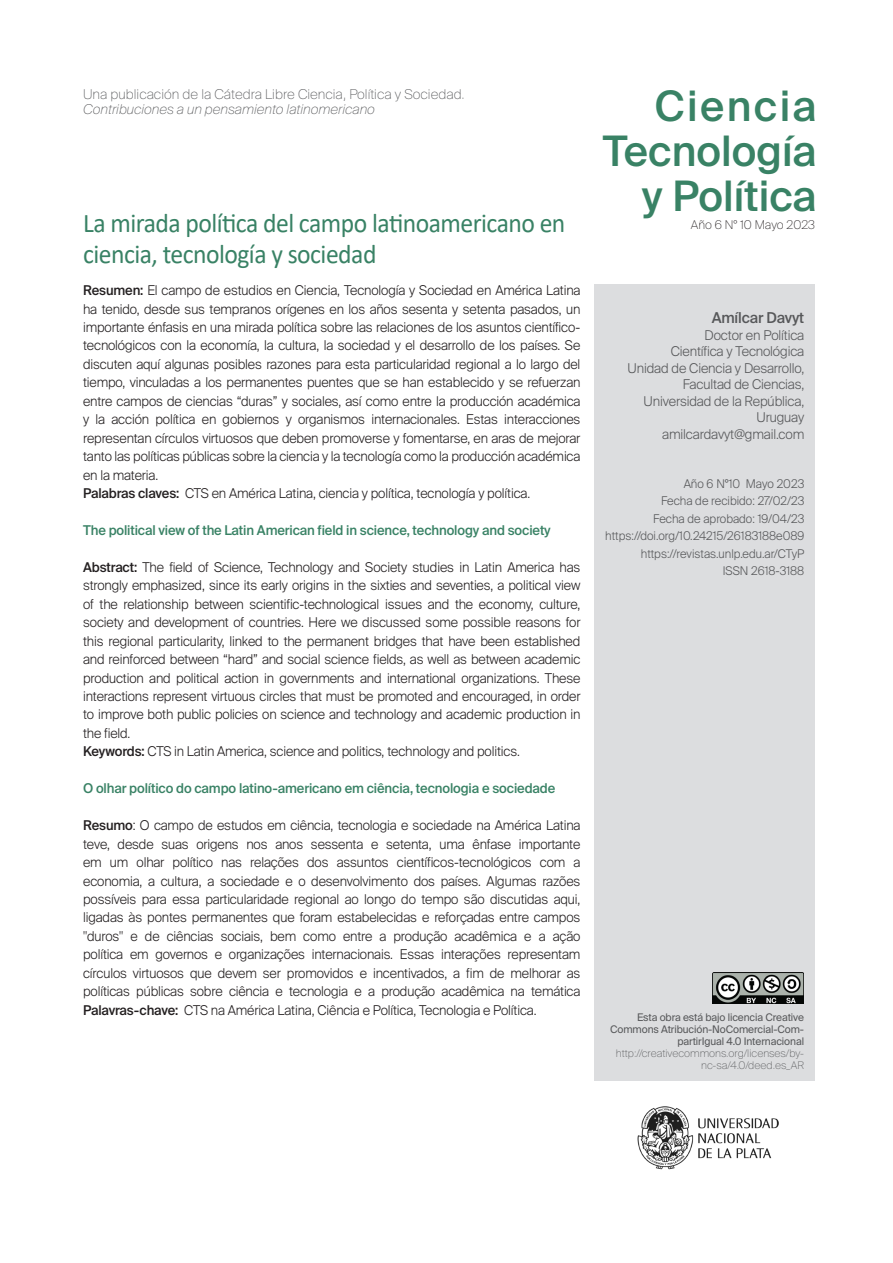
<style>
.page{position:relative;width:893px;height:1263px;background:#fff}
.page>*{position:absolute;margin:0;border:0;box-sizing:border-box;transform-origin:0 0}
.t1{font:500 42px/45px "Suisse Intl";color:#398265;text-align:right}
.t2{font:27px/31.5px "Calibri";letter-spacing:-.02em;color:#398265;scale:.95 1}
.t3{font:500 15px "Suisse Intl";letter-spacing:-.01em;color:#57585a}
.t4{font:300 13.5px/18.5px "Suisse Intl";letter-spacing:-.01em;color:#231f20}
.t5{font:300 13.5px/16.5px "Suisse Intl";letter-spacing:-.01em;color:#57585a;text-align:right}
.t6{font:500 13.5px "Suisse Intl";letter-spacing:-.01em;color:#398265}
.t7{font:100 13.5px "Suisse Intl";color:#57585a}
.t8{font:italic 100 13.5px "Suisse Intl";color:#57585a}
.t9{font:300 12px/17.5px "Suisse Intl";color:#57585a;text-align:right}
.t10{font:100 12px "Suisse Intl";color:#231f20}
.t11{font:10.5px/12px "Suisse Intl";letter-spacing:-.01em;color:#57585a;text-align:right}
.t12{font:100 10.5px/12px "Suisse Intl";color:#57585a;text-align:right}
.s1{font-weight:500}
</style>
<div class="page">
<div style="left:594px;top:285px;width:221px;height:796px;background:#dcdddf"></div>
<img style="left:637px;top:1106px;width:141px;height:63px">
<img style="left:712px;top:973px;width:92px;height:31px">
<p class="t7" style="left:83px;top:86px;width:383px">Una publicación de la Cátedra Libre Ciencia, Política y Sociedad.</p>
<p class="t8" style="left:83px;top:101px;width:293px">Contribuciones a un pensamiento latinomericano</p>
<h2 class="t2" style="left:83px;top:206px;width:509px">La mirada política del campo latinoamericano en ciencia, tecnología y sociedad</h2>
<p class="t4" style="left:83px;top:281px;width:499px"><span class="s1">Resumen:</span> El campo de estudios en Ciencia, Tecnología y Sociedad en América Latina ha tenido, desde sus tempranos orígenes en los años sesenta y setenta pasados, un importante énfasis en una mirada política sobre las relaciones de los asuntos científico&shy;tecnológicos con la economía, la cultura, la sociedad y el desarrollo de los países. Se discuten aquí algunas posibles razones para esta particularidad regional a lo largo del tiempo, vinculadas a los permanentes puentes que se han establecido y se refuerzan entre campos de ciencias “duras” y sociales, así como entre la producción académica y la acción política en gobiernos y organismos internacionales. Estas interacciones representan círculos virtuosos que deben promoverse y fomentarse, en aras de mejorar tanto las políticas públicas sobre la ciencia y la tecnología como la producción académica en la materia.<br><span class="s1">Palabras claves:</span> CTS en América Latina, ciencia y política, tecnología y política.</p>
<p class="t6" style="left:83px;top:522px;width:469px">The political view of the Latin American field in science, technology and society</p>
<p class="t4" style="left:83px;top:558px;width:499px"><span class="s1">Abstract:</span> The field of Science, Technology and Society studies in Latin America has strongly emphasized, since its early origins in the sixties and seventies, a political view of the relationship between scientific-technological issues and the economy, culture, society and development of countries. Here we discussed some possible reasons for this regional particularity, linked to the permanent bridges that have been established and reinforced between “hard” and social science fields, as well as between academic production and political action in governments and international organizations. These interactions represent virtuous circles that must be promoted and encouraged, in order to improve both public policies on science and technology and academic production in the field.<br><span class="s1">Keywords:</span> CTS in Latin America, science and politics, technology and politics.</p>
<p class="t6" style="left:83px;top:781px;width:474px">O olhar político do campo latino-americano em ciência, tecnologia e sociedade</p>
<p class="t4" style="left:83px;top:816px;width:499px;text-align:justify"><span class="s1">Resumo</span>: O campo de estudos em ciência, tecnologia e sociedade na América Latina teve, desde suas origens nos anos sessenta e setenta, uma ênfase importante em um olhar político nas relações dos assuntos científicos-tecnológicos com a economia, a cultura, a sociedade e o desenvolvimento dos países. Algumas razões possíveis para essa particularidade regional ao longo do tempo são discutidas aqui, ligadas às pontes permanentes que foram estabelecidas e reforçadas entre campos "duros" e de ciências sociais, bem como entre a produção acadêmica e a ação política em governos e organizações internacionais. Essas interações representam círculos virtuosos que devem ser promovidos e incentivados, a fim de melhorar as políticas públicas sobre ciência e tecnologia e a produção acadêmica na temática <span class="s1">Palavras-chave:</span> CTS na América Latina, Ciência e Política, Tecnologia e Política.</p>
<h1 class="t1" style="left:603px;top:84px;width:215px">Ciencia<br>Tecnología y Política</h1>
<p class="t10" style="left:691px;top:218px;width:126px">Año 6 N° 10 Mayo 2023</p>
<p class="t3" style="left:712px;top:309px;width:94px">Amílcar Davyt</p>
<p class="t5" style="left:628px;top:327px;width:178px">Doctor en Política<br>Científica y Tecnológica<br>Unidad de Ciencia y Desarrollo,<br>Facultad de Ciencias,<br>Universidad de la República,<br>Uruguay amilcardavyt@gmail.com</p>
<p class="t9" style="left:605px;top:475px;width:200px">Año 6 N°10 Mayo 2023<br>Fecha de recibido: 27/02/23<br>Fecha de aprobado: 19/04/23 https://doi.org/10.24215/26183188e089 https://revistas.unlp.edu.ar/CTyP<br>ISSN 2618-3188</p>
<p class="t11" style="left:610px;top:1011px;width:195px">Esta obra está bajo licencia Creative<br>Commons Atribución-NoComercial-Com&shy;partirIgual 4.0 Internacional</p>
<p class="t12" style="left:616px;top:1047px;width:190px">http://creativecommons.org/licenses/by&shy;nc-sa/4.0/deed.es_AR</p>
</div>
